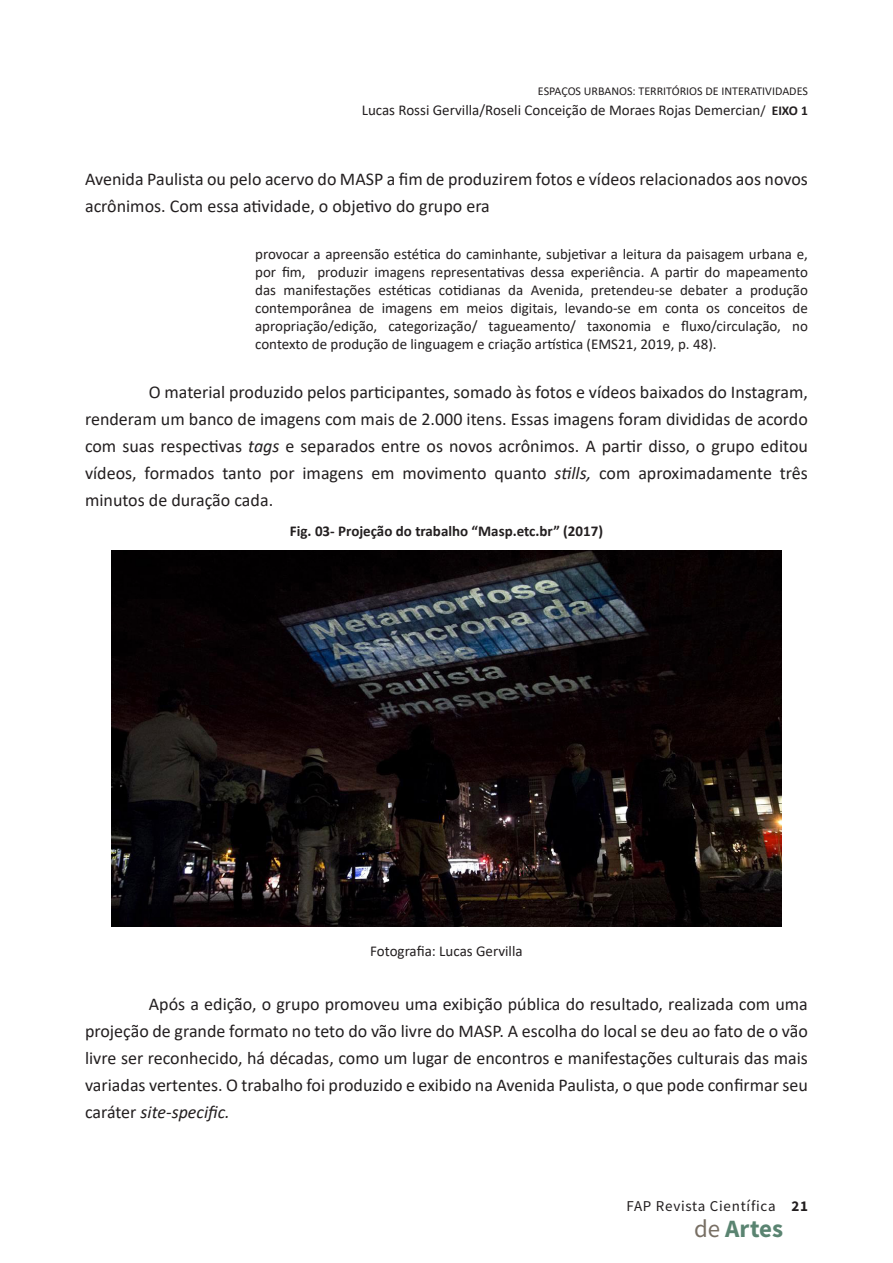
<style>
.page{position:relative;width:893px;height:1263px;background:#fff}
.page>*{position:absolute;margin:0;border:0;box-sizing:border-box;transform-origin:0 0}
.t1{font:700 24.9px "Source Sans Pro";color:#5a8471}
.Corpo{font:18px/27px "Calibri";color:#231f20;text-align:justify}
.citação{font:15px/18px "Calibri";color:#231f20;text-align:justify}
.figura{font:700 15px "Calibri";color:#231f20}
.figura_-_fonte{font:15px "Calibri";color:#231f20}
.t2{font:15px "Source Sans Pro";letter-spacing:.05em;color:#231f20}
.t3{font:12px "Calibri";color:#231f20}
.s1{font-size:13.5px}
.s2{font-weight:700;font-size:13.5px}
.s3{font-style:italic}
.s4{font-weight:700}
.s5{font-weight:400;color:#786f64}
</style>
<div class="page">
<img style="left:112px;top:551px;width:669px;height:375px">
<p class="t3" style="left:538px;top:83px;width:271px">ESPAÇOS URBANOS: TERRITÓRIOS DE INTERATIVIDADES</p>
<p class="citação" style="left:362px;top:100px;width:448px">Lucas Rossi Gervilla/Roseli Conceição de Moraes Rojas Demercian<span class="s1">/</span> <span class="s2">EIXO 1</span></p>
<p class="Corpo" style="left:85px;top:165px;width:724px">Avenida Paulista ou pelo acervo do MASP a fim de produzirem fotos e vídeos relacionados aos novos acrônimos. Com essa atividade, o objetivo do grupo era</p>
<p class="citação" style="left:255px;top:245px;width:554px">provocar a apreensão estética do caminhante, subjetivar a leitura da paisagem urbana e, por fim, produzir imagens representativas dessa experiência. A partir do mapeamento das manifestações estéticas cotidianas da Avenida, pretendeu-se debater a produção contemporânea de imagens em meios digitais, levando-se em conta os conceitos de apropriação/edição, categorização/ tagueamento/ taxonomia e fluxo/circulação, no contexto de produção de linguagem e criação artística (EMS21, 2019, p. 48).</p>
<p class="Corpo" style="left:85px;top:378px;width:724px;text-indent:64px">O material produzido pelos participantes, somado às fotos e vídeos baixados do Instagram, renderam um banco de imagens com mais de 2.000 itens. Essas imagens foram divididas de acordo com suas respectivas <span class="s3">tags</span> e separados entre os novos acrônimos. A partir disso, o grupo editou vídeos, formados tanto por imagens em movimento quanto <span class="s3">stills,</span> com aproximadamente três minutos de duração cada.</p>
<p class="figura" style="left:290px;top:520px;width:315px">Fig. 03- Projeção do trabalho “Masp.etc.br” (2017)</p>
<p class="figura_-_fonte" style="left:370px;top:940px;width:154px">Fotografia: Lucas Gervilla</p>
<p class="Corpo" style="left:85px;top:990px;width:724px;text-indent:64px">Após a edição, o grupo promoveu uma exibição pública do resultado, realizada com uma projeção de grande formato no teto do vão livre do MASP. A escolha do local se deu ao fato de o vão livre ser reconhecido, há décadas, como um lugar de encontros e manifestações culturais das mais variadas vertentes. O trabalho foi produzido e exibido na Avenida Paulista, o que pode confirmar seu caráter <span class="s3">site-specific.</span></p>
<p class="t2" style="left:626px;top:1197px;width:183px">FAP Revista Científica <span class="s4">21</span></p>
<h1 class="t1" style="left:694px;top:1211px;width:90px"><span class="s5">de</span> Artes</h1>
</div>
